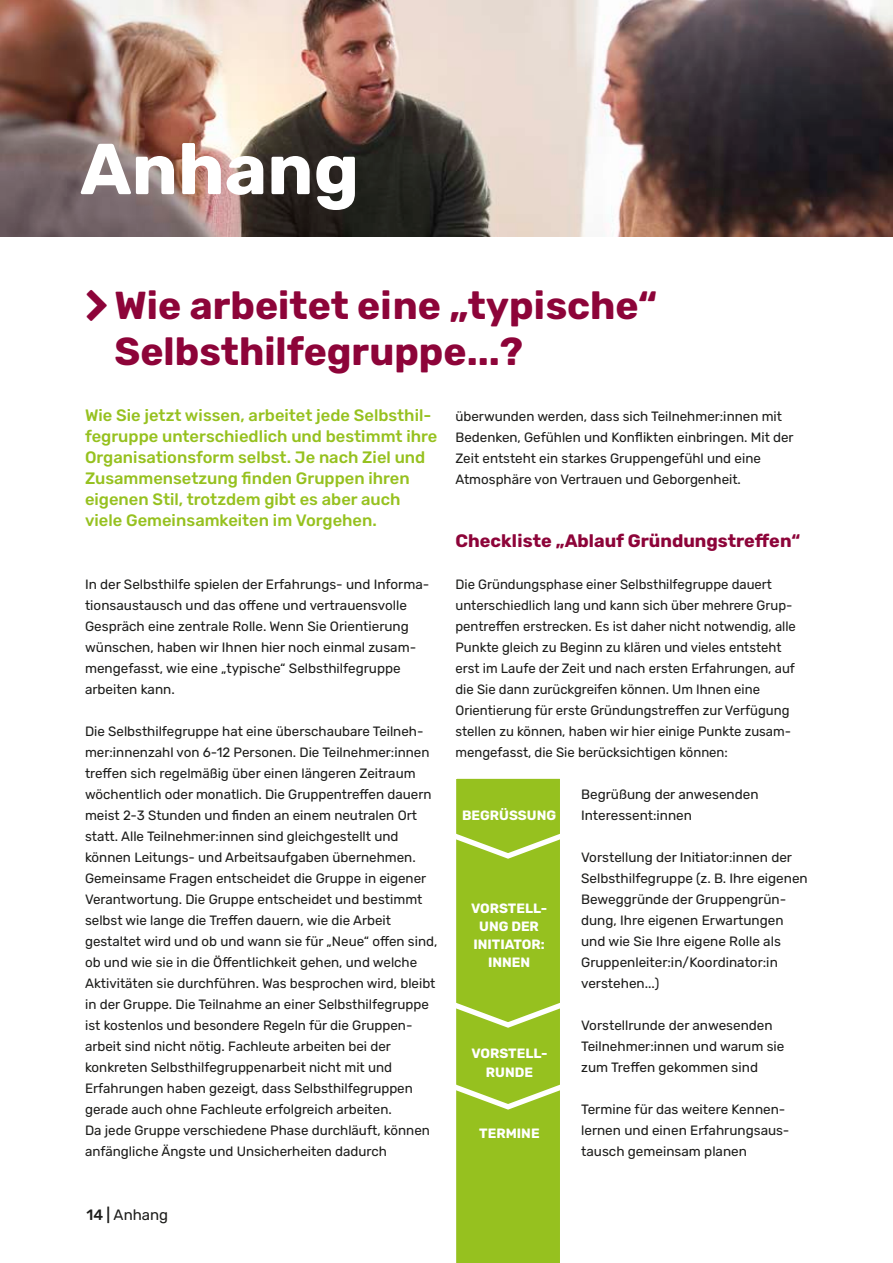
<style>
.page{position:relative;width:893px;height:1263px;background:#fff}
.page>*{position:absolute;margin:0;border:0;box-sizing:border-box;transform-origin:0 0}
.t1{font:700 72px "Rubik";color:#fff}
.t2{font:700 39px/46.8px "Rubik";color:#8d0439}
.t3{font:700 18px "Rubik";color:#8d0439}
.t4{font:500 16.5px/21px "Rubik";color:#96c11f}
.t5{font:15px "Rubik";color:#1d1d1b}
.t6{font:13.5px/21px "Rubik";color:#1d1d1b}
.t7{font:700 13.5px/18.3px "Rubik";color:#fff;text-align:center}
.s1{font-weight:500}
</style>
<div class="page">
<img style="left:0;top:0;width:893px;height:236px">
<svg style="left:456px;top:778px;width:104px;height:485px;background:#9ac328"></svg>
<h1 class="t1" style="left:80px;top:129px;width:281px">Anhang</h1>
<h2 class="t2" style="left:115px;top:283px;width:544px">Wie arbeitet eine „typische“<br>Selbsthilfegruppe...?</h2>
<p class="t4" style="left:85px;top:405px;width:354px">Wie Sie jetzt wissen, arbeitet jede Selbsthil&shy;fegruppe unterschiedlich und bestimmt ihre Organisationsform selbst. Je nach Ziel und Zusammensetzung finden Gruppen ihren eigenen Stil, trotzdem gibt es aber auch viele Gemeinsamkeiten im Vorgehen.</p>
<p class="t6" style="left:455px;top:406px;width:340px">überwunden werden, dass sich Teilnehmer:innen mit Bedenken, Gefühlen und Konflikten einbringen. Mit der Zeit entsteht ein starkes Gruppengefühl und eine Atmosphäre von Vertrauen und Geborgenheit.</p>
<p class="t6" style="left:85px;top:574px;width:346px">In der Selbsthilfe spielen der Erfahrungs- und Informa&shy;tionsaustausch und das offene und vertrauensvolle Gespräch eine zentrale Rolle. Wenn Sie Orientierung wünschen, haben wir Ihnen hier noch einmal zusam&shy;mengefasst, wie eine „typische“ Selbsthilfegruppe arbeiten kann.</p>
<p class="t6" style="left:85px;top:721px;width:354px">Die Selbsthilfegruppe hat eine überschaubare Teilneh&shy;mer:innenzahl von 6-12 Personen. Die Teilnehmer:innen treffen sich regelmäßig über einen längeren Zeitraum wöchentlich oder monatlich. Die Gruppentreffen dauern meist 2-3 Stunden und finden an einem neutralen Ort statt. Alle Teilnehmer:innen sind gleichgestellt und können Leitungs- und Arbeitsaufgaben übernehmen.<br>Gemeinsame Fragen entscheidet die Gruppe in eigener Verantwortung. Die Gruppe entscheidet und bestimmt selbst wie lange die Treffen dauern, wie die Arbeit gestaltet wird und ob und wann sie für „Neue“ offen sind, ob und wie sie in die Öffentlichkeit gehen, und welche Aktivitäten sie durchführen. Was besprochen wird, bleibt in der Gruppe. Die Teilnahme an einer Selbsthilfegruppe ist kostenlos und besondere Regeln für die Gruppen&shy;arbeit sind nicht nötig. Fachleute arbeiten bei der konkreten Selbsthilfegruppenarbeit nicht mit und Erfahrungen haben gezeigt, dass Selbsthilfegruppen gerade auch ohne Fachleute erfolgreich arbeiten.<br>Da jede Gruppe verschiedene Phase durchläuft, können anfängliche Ängste und Unsicherheiten dadurch</p>
<p class="t5" style="left:86px;top:1207px;width:83px"><span class="s1">14 |</span> Anhang</p>
<h3 class="t3" style="left:455px;top:531px;width:346px">Checkliste „Ablauf Gründungstreffen“</h3>
<p class="t6" style="left:455px;top:574px;width:342px">Die Gründungsphase einer Selbsthilfegruppe dauert unterschiedlich lang und kann sich über mehrere Grup&shy;pentreffen erstrecken. Es ist daher nicht notwendig, alle Punkte gleich zu Beginn zu klären und vieles entsteht erst im Laufe der Zeit und nach ersten Erfahrungen, auf die Sie dann zurückgreifen können. Um Ihnen eine Orientierung für erste Gründungstreffen zur Verfügung stellen zu können, haben wir hier einige Punkte zusam&shy;mengefasst, die Sie berücksichtigen können:</p>
<p class="t7" style="left:462px;top:807px;width:96px">BEGRÜSSUNG</p>
<p class="t7" style="left:471px;top:899px;width:78px">VORSTELL-<br>UNG DER<br>INITIATOR:<br>INNEN</p>
<p class="t7" style="left:471px;top:1045px;width:78px">VORSTELL-<br>RUNDE</p>
<p class="t7" style="left:479px;top:1125px;width:62px">TERMINE</p>
<p class="t6" style="left:581px;top:784px;width:179px">Begrüßung der anwesenden<br>Interessent:innen</p>
<p class="t6" style="left:581px;top:847px;width:228px">Vorstellung der Initiator:innen der<br>Selbsthilfegruppe (z. B. Ihre eigenen<br>Beweggründe der Gruppengrün&shy;dung, Ihre eigenen Erwartungen und wie Sie Ihre eigene Rolle als<br>Gruppenleiter:in/Koordinator:in verstehen...)</p>
<p class="t6" style="left:581px;top:1015px;width:205px">Vorstellrunde der anwesenden<br>Teilnehmer:innen und warum sie zum Treffen gekommen sind</p>
<p class="t6" style="left:581px;top:1099px;width:210px">Termine für das weitere Kennen&shy;lernen und einen Erfahrungsaus&shy;tausch gemeinsam planen</p>
</div>
